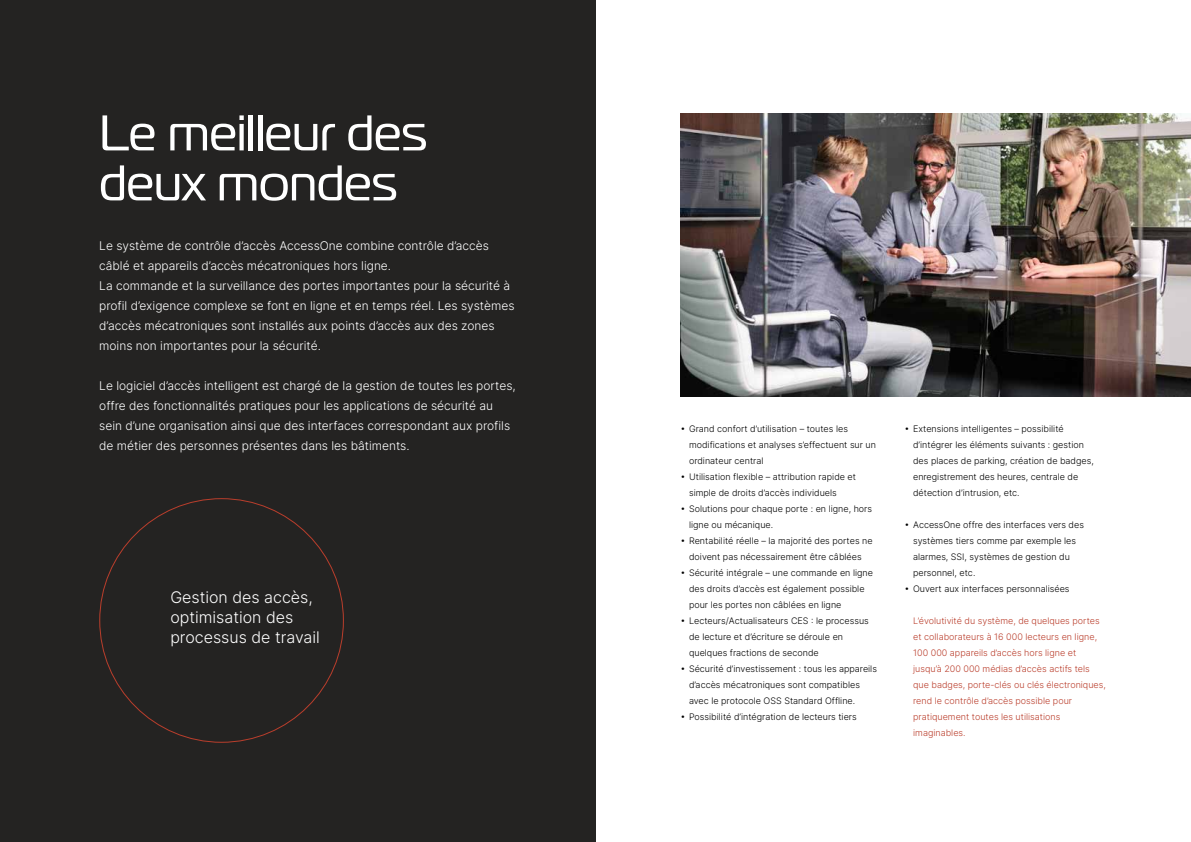
<style>
.page{position:relative;width:1191px;height:842px;background:#fff}
.page>*{position:absolute;margin:0;border:0;box-sizing:border-box;transform-origin:0 0}
.t1{font:50px/50px "Magistral";color:#fff}
.t2{font:16px/20px "Inter";color:#fff}
.t3{font:12px/20px "Inter";color:#fff}
.t4{font:9px/16px "Inter";color:#000}
.t5{font:9px/16px "Inter";color:#ba3e2c}
</style>
<div class="page">
<div style="left:0;top:0;width:595px;height:842px;background:#242322"></div>
<img style="left:680px;top:113px;width:511px;height:283px">
<h1 class="t1" style="left:99px;top:108px;width:330px">Le meilleur des deux mondes</h1>
<p class="t3" style="left:99px;top:235px;width:417px">Le système de contrôle d’accès AccessOne combine contrôle d’accès câblé et appareils d’accès mécatroniques hors ligne.<br>La commande et la surveillance des portes importantes pour la sécurité à profil d’exigence complexe se font en ligne et en temps réel. Les systèmes d’accès mécatroniques sont installés aux points d’accès aux des zones moins non importantes pour la sécurité.</p>
<p class="t3" style="left:99px;top:375px;width:418px">Le logiciel d’accès intelligent est chargé de la gestion de toutes les portes, offre des fonctionnalités pratiques pour les applications de sécurité au sein d’une organisation ainsi que des interfaces correspondant aux profils de métier des personnes présentes dans les bâtiments.</p>
<h2 class="t2" style="left:170px;top:587px;width:151px">Gestion des accès, optimisation des processus de travail</h2>
<p class="t4" style="left:689px;top:421px;width:188px;text-indent:-9px">• Grand confort d’utilisation – toutes les modifications et analyses s’effectuent sur un ordinateur central</p>
<p class="t4" style="left:689px;top:469px;width:168px;text-indent:-9px">• Utilisation flexible – attribution rapide et simple de droits d’accès individuels</p>
<p class="t4" style="left:689px;top:501px;width:184px;text-indent:-9px">• Solutions pour chaque porte : en ligne, hors ligne ou mécanique.</p>
<p class="t4" style="left:680px;top:533px;width:194px;text-align:center">• Rentabilité réelle – la majorité des portes ne doivent pas nécessairement être câblées</p>
<p class="t4" style="left:689px;top:565px;width:185px;text-indent:-9px">• Sécurité intégrale – une commande en ligne des droits d’accès est également possible pour les portes non câblées en ligne</p>
<p class="t4" style="left:689px;top:613px;width:181px;text-indent:-9px">• Lecteurs/Actualisateurs CES : le processus de lecture et d’écriture se déroule en quelques fractions de seconde</p>
<p class="t4" style="left:689px;top:661px;width:189px;text-indent:-9px">• Sécurité d’investissement : tous les appareils d’accès mécatroniques sont compatibles avec le protocole OSS Standard Offline.</p>
<p class="t4" style="left:680px;top:709px;width:178px">• Possibilité d’intégration de lecteurs tiers</p>
<p class="t4" style="left:913px;top:421px;width:182px;text-indent:-9px">• Extensions intelligentes – possibilité d’intégrer les éléments suivants : gestion des places de parking, création de badges, enregistrement des heures, centrale de détection d’intrusion, etc.</p>
<p class="t4" style="left:913px;top:517px;width:172px;text-indent:-9px">• AccessOne offre des interfaces vers des systèmes tiers comme par exemple les alarmes, SSI, systèmes de gestion du personnel, etc.</p>
<p class="t4" style="left:904px;top:581px;width:166px">• Ouvert aux interfaces personnalisées</p>
<p class="t5" style="left:913px;top:613px;width:194px">L’évolutivité du système, de quelques portes et collaborateurs à 16 000 lecteurs en ligne, 100 000 appareils d’accès hors ligne et jusqu’à 200 000 médias d’accès actifs tels que badges, porte-clés ou clés électroniques, rend le contrôle d’accès possible pour pratiquement toutes les utilisations imaginables.</p>
</div>
